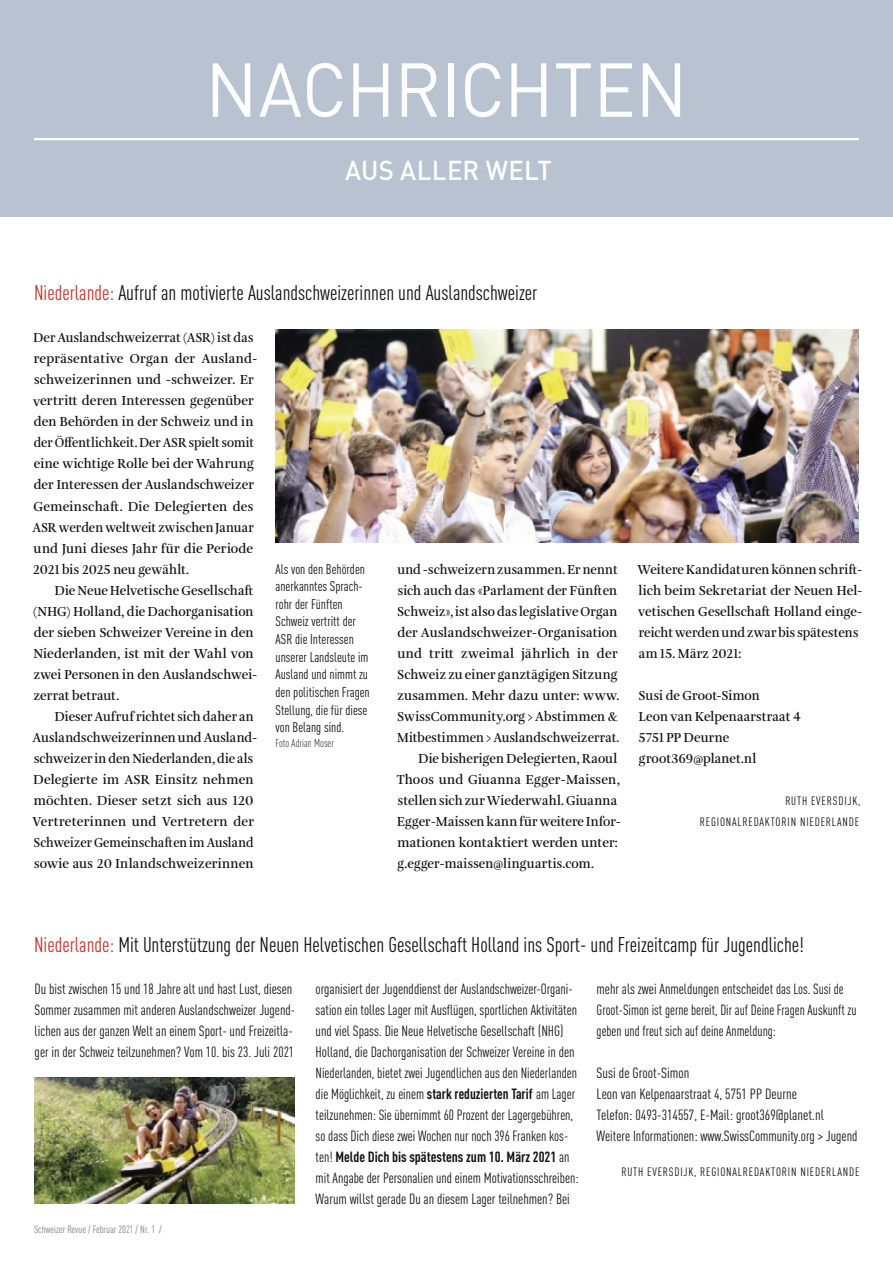
<style>
.page{position:relative;width:893px;height:1263px;background:#fff}
.page>*{position:absolute;margin:0;border:0;box-sizing:border-box;transform-origin:0 0}
.t1{font:75px "DINOT";letter-spacing:-.01em;color:#fff;scale:.95 1}
.t2{font:500 27px "DINOT";letter-spacing:.005em;color:#fff;scale:.95 1}
.t3{font:condensed 21px "DINOT";color:#111212}
.t4{font:condensed 14.7px/21px "DINOT";color:#111212}
.t5{font:condensed 13.8px/17.5px "DINOT";color:#111212}
.t6{font:600 13.5px/21px "Amalia Pro";letter-spacing:.01em;color:#111212;scale:.95 1}
.t7{font:600 13.5px/21px "Amalia Pro";letter-spacing:.01em;color:#111212;scale:.93 1}
.t8{font:600 13.5px/21px "Amalia Pro";letter-spacing:.01em;color:#111212;scale:.94 1}
.t9{font:600 13.5px "Amalia Pro";letter-spacing:.01em;color:#111212}
.t10{font:600 13.5px "Amalia Pro";letter-spacing:.03em;color:#111212}
.t11{font:condensed 12px/21px "DINOT";letter-spacing:.07em;color:#111212;text-align:right}
.t12{font:300 condensed 11.25px "DINOT";color:#111212}
.t13{font:condensed 10.5px "DINOT";color:#828282}
.s1{color:#bf372c}
.s2{font-weight:700}
</style>
<div class="page">
<div style="left:0;top:0;width:893px;height:216px;background:#b9c2d0"></div>
<hr style="left:34px;top:138px;width:825px;height:2px;background:#fff">
<img style="left:276px;top:330px;width:583px;height:212px">
<img style="left:35px;top:1077px;width:259px;height:126px">
<h1 class="t1" style="left:205px;top:47px;width:509px">NACHRICHTEN</h1>
<h2 class="t2" style="left:345px;top:155px;width:219px">AUS ALLER WELT</h2>
<h3 class="t3" style="left:34px;top:285px;width:505px"><span class="s1">Niederlande:</span> Aufruf an motivierte Auslandschweizerinnen und Auslandschweizer</h3>
<p class="t7" style="left:33px;top:329px;width:243px">DerAuslandschweizerrat(ASR)ist das repräsentative Organ der Ausland&shy;schweizerinnen und -schweizer. Er vertritt deren Interessen gegenüber den Behörden in der Schweiz und in der Öffentlichkeit. DerASR spielt somit eine wichtige Rolle bei der Wahrung der Interessen der Auslandschweizer Gemeinschaft. Die Delegierten des ASR werden weltweit zwischen Januar und Juni dieses Jahr für die Periode 2021 bis 2025 neu gewählt.</p>
<p class="t6" style="left:33px;top:581px;width:238px;text-indent:22px">Die Neue Helvetische Gesellschaft (NHG) Holland, die Dachorganisation der sieben Schweizer Vereine in den<br>Niederlanden, ist mit der Wahl von zwei Personen in den Auslandschwei&shy;zerrat betraut.</p>
<p class="t8" style="left:33px;top:707px;width:241px;text-indent:22px">DieserAufruf richtet sichdaher an Auslandschweizerinnen undAusland&shy;schweizer inden Niederlanden, die als Delegierte im ASR Einsitz nehmen möchten. Dieser setzt sich aus 120<br>Vertreterinnen und Vertretern der Schweizer GemeinschaftenimAusland sowie aus 20 Inlandschweizerinnen</p>
<p class="t5" style="left:276px;top:561px;width:96px">Als von den Behörden anerkanntes Sprach&shy;rohr der Fünften<br>Schweiz vertritt der<br>ASR die Interessen unserer Landsleute im<br>Ausland und nimmt zu den politischen Fragen<br>Stellung, die für diese von Belang sind.</p>
<p class="t12" style="left:276px;top:737px;width:60px">Foto Adrian Moser</p>
<p class="t8" style="left:397px;top:560px;width:236px">und -schweizernzusammen. Ernennt</p>
<p class="t6" style="left:398px;top:581px;width:233px">sich auch das «Parlament der Fünften</p>
<p class="t8" style="left:398px;top:602px;width:235px">Schweiz», ist also das legislative Organ</p>
<p class="t9" style="left:397px;top:627px;width:221px">der Auslandschweizer-Organisation</p>
<p class="t10" style="left:397px;top:648px;width:222px">und tritt zweimal jährlich in der</p>
<p class="t6" style="left:398px;top:665px;width:233px">Schweiz zu einer ganztägigen Sitzung</p>
<p class="t9" style="left:397px;top:690px;width:224px">zusammen. Mehr dazu unter: www.</p>
<p class="t6" style="left:398px;top:707px;width:233px">SwissCommunity.org &gt; Abstimmen &amp;</p>
<p class="t7" style="left:397px;top:728px;width:241px">Mitbestimmen&gt;Auslandschweizerrat.</p>
<p class="t6" style="left:419px;top:749px;width:211px">Die bisherigen Delegierten, Raoul</p>
<p class="t9" style="left:397px;top:774px;width:225px">Thoos und Giuanna Egger-Maissen,</p>
<p class="t6" style="left:398px;top:791px;width:233px">stellen sich zurWiederwahl. Giuanna</p>
<p class="t6" style="left:397px;top:812px;width:237px">Egger-Maissen kann für weitere Infor-</p>
<p class="t9" style="left:397px;top:837px;width:222px">mationen kontaktiert werden unter:</p>
<p class="t6" style="left:398px;top:854px;width:208px">g.egger-maissen@linguartis.com.</p>
<p class="t6" style="left:638px;top:560px;width:238px">WeitereKandidaturen können schrift&shy;lich beim Sekretariat der Neuen Hel&shy;vetischen Gesellschaft Holland einge&shy;reicht werdenund zwar bis spätestens am 15. März 2021:</p>
<p class="t6" style="left:639px;top:686px;width:172px">Susi de Groot-Simon<br>Leon van Kelpenaarstraat 4<br>5751 PP Deurne groot369@planet.nl</p>
<p class="t11" style="left:700px;top:791px;width:162px">RUTH EVERSDIJK,<br>REGIONALREDAKTORIN NIEDERLANDE</p>
<h3 class="t3" style="left:34px;top:936px;width:771px"><span class="s1">Niederlande:</span> Mit Unterstützung der Neuen Helvetischen Gesellschaft Holland ins Sport- und Freizeitcamp für Jugendliche!</h3>
<p class="t4" style="left:35px;top:979px;width:262px">Du bist zwischen 15 und 18 Jahre alt und hast Lust, diesen Sommer zusammen mit anderen Auslandschweizer Jugend&shy;lichen aus der ganzen Welt an einem Sport- und Freizeitla&shy;ger in der Schweiz teilzunehmen? Vom 10. bis 23. Juli 2021</p>
<p class="t4" style="left:316px;top:979px;width:264px">organisiert der Jugenddienst der Auslandschweizer-Organi&shy;sation ein tolles Lager mit Ausflügen, sportlichen Aktivitäten und viel Spass. Die Neue Helvetische Gesellschaft (NHG)<br>Holland, die Dachorganisation der Schweizer Vereine in den Niederlanden, bietet zwei Jugendlichen aus den Niederlanden die Möglichkeit, zu einem <span class="s2">stark reduzierten Tarif</span> am Lager teilzunehmen: Sie übernimmt 60 Prozent der Lagergebühren, so dass Dich diese zwei Wochen nur noch 396 Franken kos&shy;ten! <span class="s2">Melde Dich bis spätestens zum 10. März 2021</span> an mit Angabe der Personalien und einem Motivationsschreiben:<br>Warum willst gerade Du an diesem Lager teilnehmen? Bei</p>
<p class="t4" style="left:597px;top:979px;width:261px">mehr als zwei Anmeldungen entscheidet das Los. Susi de<br>Groot-Simon ist gerne bereit, Dir auf Deine Fragen Auskunft zu geben und freut sich auf deine Anmeldung:</p>
<p class="t4" style="left:597px;top:1063px;width:262px">Susi de Groot-Simon<br>Leon van Kelpenaarstraat 4, 5751 PP Deurne<br>Telefon: 0493-314557, E-Mail: groot369@planet.nl Weitere Informationen: www.SwissCommunity.org &gt; Jugend</p>
<p class="t11" style="left:621px;top:1162px;width:240px">RUTH EVERSDIJK, REGIONALREDAKTORIN NIEDERLANDE</p>
<p class="t13" style="left:34px;top:1225px;width:129px">Schweizer Revue / Februar 2021 / Nr. 1 /</p>
</div>
